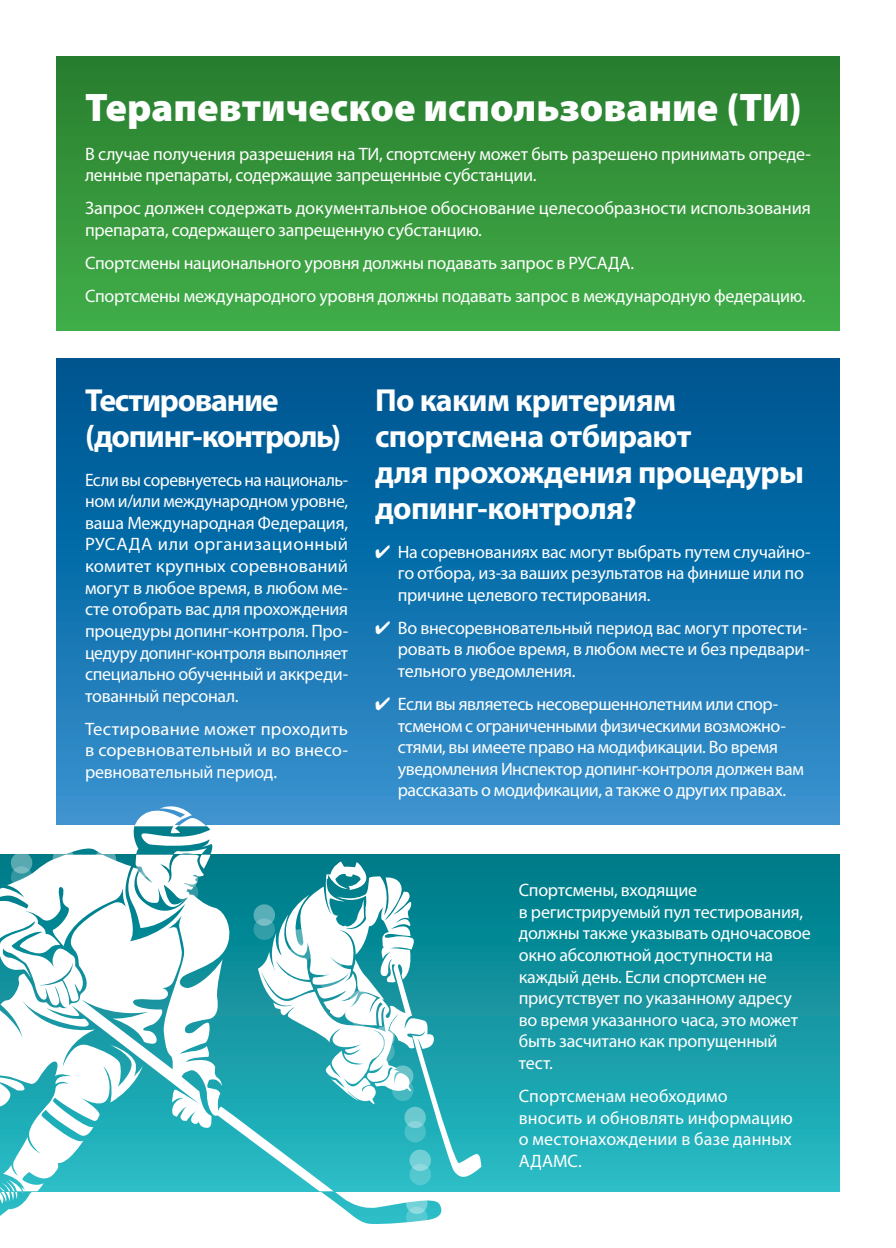
<style>
.page{position:relative;width:896px;height:1248px;background:#fff}
.page>*{position:absolute;margin:0;border:0;box-sizing:border-box;transform-origin:0 0}
.t1{font:900 40px "Myriad Pro";color:#fff}
.t2{font:700 32px/36px "Myriad Pro";letter-spacing:-.02em;color:#fff}
.t3{font:700 32px/36px "Myriad Pro";letter-spacing:-.04em;color:#fff}
.t4{font:18px/21.6px "Myriad Pro";letter-spacing:-.015em;color:#fff}
.t5{font:18px/21.6px "Myriad Pro";letter-spacing:.005em;color:#fff}
</style>
<div class="page">
<svg style="left:0;top:1191px;width:188px;height:11px"></svg>
<div style="left:0;top:854px;width:839px;height:337px;background:linear-gradient(to bottom,#007886,#2bbcc5)"></div>
<svg style="left:253px;top:1180px;width:178px;height:44px"></svg>
<svg style="left:333px;top:861px;width:148px;height:319px"></svg>
<div style="left:57px;top:358px;width:782px;height:466px;background:linear-gradient(to bottom,#00538e,#3692cf)"></div>
<div style="left:57px;top:57px;width:782px;height:273px;background:linear-gradient(to bottom,#287d2e,#41ae49)"></div>
<svg style="left:0;top:800px;width:333px;height:391px"></svg>
<h1 class="t1" style="left:85px;top:85px;width:718px">Терапевтическое использование (ТИ)</h1>
<p class="t4" style="left:85px;top:143px;width:727px">В случае получения разрешения на ТИ, спортсмену может быть разрешено принимать опреде&shy;ленные препараты, содержащие запрещенные субстанции.</p>
<p class="t4" style="left:85px;top:197px;width:727px">Запрос должен содержать документальное обоснование целесообразности использования препарата, содержащего запрещенную субстанцию.</p>
<p class="t4" style="left:85px;top:246px;width:722px;line-height:33px">Спортсмены национального уровня должны подавать запрос в РУСАДА.<br>Спортсмены международного уровня должны подавать запрос в международную федерацию.</p>
<h2 class="t3" style="left:85px;top:381px;width:258px">Тестирование (допинг-контроль)</h2>
<p class="t4" style="left:85px;top:468px;width:265px;text-align:justify">Если вы соревнуетесь на националь&shy;ном и/или международном уровне, ваша Международная Федерация, РУСАДА или организационный комитет крупных соревнований могут в любое время, в любом ме&shy;сте отобрать вас для прохождения процедуры допинг-контроля. Про&shy;цедуру допинг-контроля выполняет специально обученный и аккреди&shy;тованный персонал.</p>
<p class="t4" style="left:85px;top:717px;width:265px;text-align:justify">Тестирование может проходить в соревновательный и во внесо&shy;ревновательный период.</p>
<h2 class="t2" style="left:375px;top:381px;width:430px">По каким критериям спортсмена отбирают<br>для прохождения процедуры допинг-контроля?</h2>
<p class="t4" style="left:398px;top:540px;width:414px;text-indent:-23px">✔ На соревнованиях вас могут выбрать путем случайно&shy;го отбора, из-за ваших результатов на финише или по причине целевого тестирования.</p>
<p class="t4" style="left:398px;top:616px;width:413px;text-indent:-23px">✔ Во внесоревновательный период вас могут протести&shy;ровать в любое время, в любом месте и без предвари&shy;тельного уведомления.</p>
<p class="t4" style="left:398px;top:692px;width:408px;text-indent:-23px">✔ Если вы являетесь несовершеннолетним или спор&shy;тсменом с ограниченными физическими возможно&shy;стями, вы имеете право на модификации. Во время уведомления Инспектор допинг-контроля должен вам рассказать о модификации, а также о других правах.</p>
<p class="t4" style="left:519px;top:878px;width:293px">Спортсмены, входящие<br>в регистрируемый пул тестирования, должны также указывать одночасовое окно абсолютной доступности на каждый день. Если спортсмен не присутствует по указанному адресу во время указанного часа, это может быть засчитано как пропущенный тест.</p>
<p class="t5" style="left:519px;top:1084px;width:275px">Спортсменам необходимо вносить и обновлять информацию о местонахождении в базе данных<br>АДАМС.</p>
</div>
